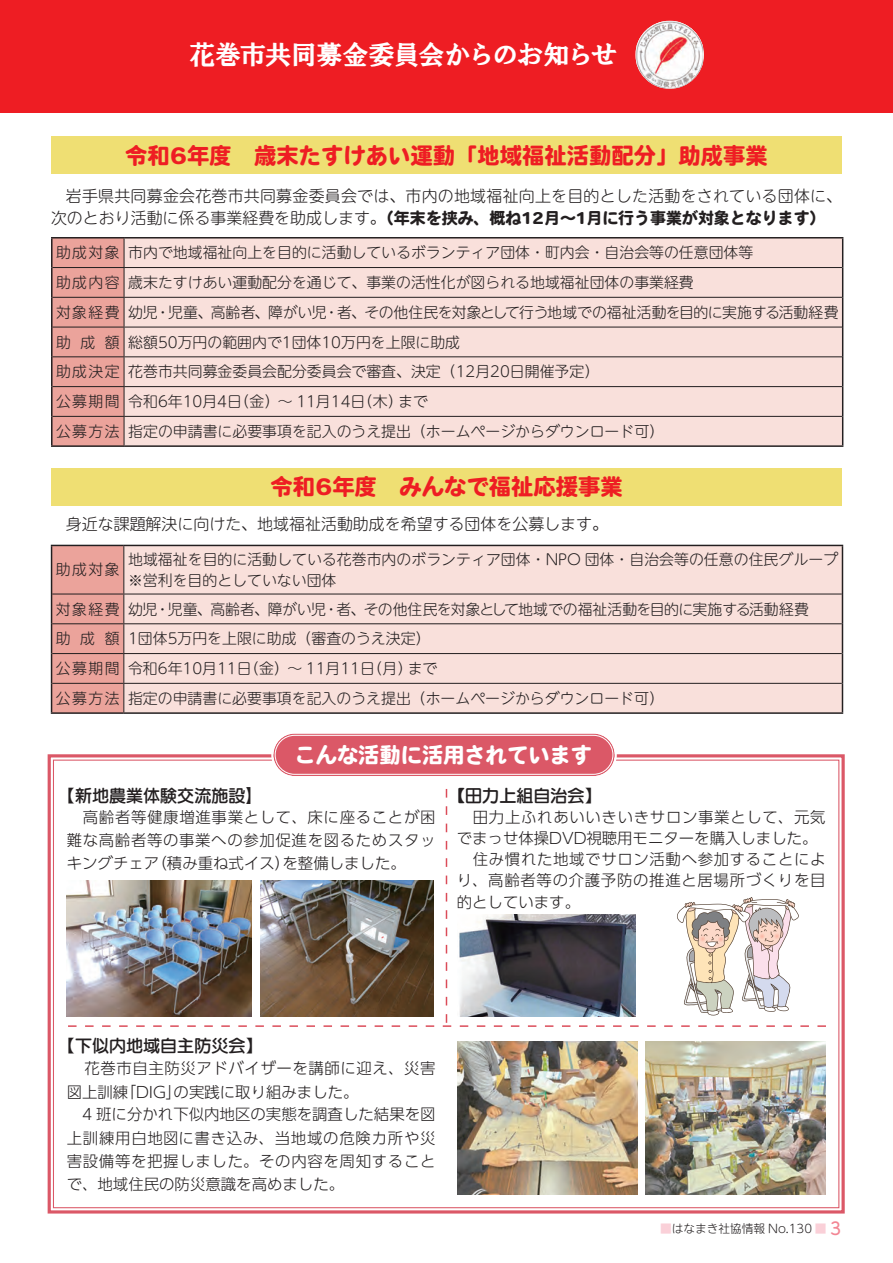
<style>
.page{position:relative;width:893px;height:1263px;background:#fff}
.page>*{position:absolute;margin:0;border:0;box-sizing:border-box;transform-origin:0 0}
.t1{font:26.55px "HGS Soei Presence EB";letter-spacing:-.05em;color:#fff}
.t2{font:22.35px "Heisei Maru Go Std W8";color:#ee1d23}
.t3{font:21.3px "Heisei Maru Go Std W8";color:#fff}
.t4{font:16.95px "UD Marugo Large Pr 6 N DB";color:#231f20}
.t5{font:300 15.9px "UD Shin M Go Pr 6 N";letter-spacing:.015em;color:#231f20}
.t6{font:15.9px "Heisei Maru Go Std W8";color:#231f20}
.t7{font:300 15.45px/23.4px "UD Shin Go Pr 6 N";letter-spacing:.04em;color:#231f20;text-align:justify}
.t8{font:300 14.85px/29.7px "UD Shin M Go Pr 6 N";color:#231f20}
.t9{font:300 11.7px "UD Shin M Go Pr 6 N";color:#231f20}
.s1{font-family:"UD Shin M Go Pr 6 N";font-weight:300}
.s2{font-family:"UD Shin Go Pr 6 N";font-weight:300}
.s3{font-family:"Heisei Maru Go Std W8"}
.s4{color:#fad0d8}
.s5{font-family:"DFUD Maru Gothic W6 WINP RKSJ H";font-weight:400;font-size:16.95px;color:#f38694}
</style>
<div class="page">
<div style="left:0;top:0;width:893px;height:112px;background:#ee1d23"></div>
<img style="left:636px;top:21px;width:67px;height:67px">
<div style="left:51px;top:136px;width:791px;height:38px;background:#efdf73"></div>
<div style="left:51px;top:468px;width:791px;height:38px;background:#efdf73"></div>
<div style="left:125px;top:238px;width:717px;height:207px;background:#f9e0db"></div>
<hr style="left:51px;top:237px;width:73px;height:1px;background:#231f20">
<hr style="left:51px;top:238px;width:2px;height:30px;background:#231f20">
<hr style="left:124px;top:237px;width:719px;height:1px;background:#231f20">
<hr style="left:842px;top:238px;width:1px;height:30px;background:#231f20">
<hr style="left:51px;top:268px;width:2px;height:29px;background:#231f20">
<svg style="left:842px;top:268px;width:1px;height:29px"></svg>
<hr style="left:51px;top:297px;width:2px;height:30px;background:#231f20">
<hr style="left:842px;top:297px;width:1px;height:30px;background:#231f20">
<hr style="left:51px;top:327px;width:2px;height:30px;background:#231f20">
<hr style="left:842px;top:327px;width:1px;height:30px;background:#231f20">
<hr style="left:51px;top:357px;width:2px;height:30px;background:#231f20">
<hr style="left:842px;top:357px;width:1px;height:30px;background:#231f20">
<hr style="left:51px;top:387px;width:2px;height:29px;background:#231f20">
<hr style="left:51px;top:416px;width:2px;height:29px;background:#231f20">
<svg style="left:842px;top:387px;width:1px;height:58px"></svg>
<hr style="left:51px;top:445px;width:73px;height:2px;background:#231f20">
<hr style="left:124px;top:445px;width:719px;height:2px;background:#231f20">
<hr style="left:124px;top:267px;width:718px;height:1px;background:#231f20">
<hr style="left:124px;top:297px;width:718px;height:1px;background:#231f20">
<hr style="left:124px;top:327px;width:718px;height:1px;background:#231f20">
<hr style="left:124px;top:356px;width:718px;height:1px;background:#231f20">
<hr style="left:124px;top:386px;width:718px;height:1px;background:#231f20">
<hr style="left:124px;top:416px;width:718px;height:1px;background:#231f20">
<svg style="left:52px;top:238px;width:73px;height:208px;background:#e09c94"></svg>
<div style="left:124px;top:546px;width:718px;height:166px;background:#f9e0db"></div>
<hr style="left:124px;top:545px;width:719px;height:1px;background:#231f20">
<hr style="left:842px;top:546px;width:1px;height:48px;background:#231f20">
<hr style="left:842px;top:594px;width:1px;height:30px;background:#231f20">
<svg style="left:842px;top:624px;width:1px;height:29px"></svg>
<hr style="left:842px;top:653px;width:1px;height:30px;background:#231f20">
<hr style="left:124px;top:594px;width:718px;height:1px;background:#231f20">
<hr style="left:124px;top:623px;width:718px;height:1px;background:#231f20">
<hr style="left:124px;top:653px;width:718px;height:1px;background:#231f20">
<hr style="left:124px;top:683px;width:718px;height:1px;background:#231f20">
<svg style="left:842px;top:683px;width:1px;height:29px"></svg>
<hr style="left:51px;top:712px;width:73px;height:2px;background:#231f20">
<hr style="left:124px;top:712px;width:719px;height:2px;background:#231f20">
<svg style="left:51px;top:545px;width:73px;height:168px;background:#de9b93"></svg>
<svg style="left:47px;top:754px;width:798px;height:460px"></svg>
<img style="left:458px;top:1042px;width:179px;height:153px">
<img style="left:646px;top:1042px;width:179px;height:153px">
<div style="left:273px;top:733px;width:342px;height:43px;background:#db5867;border-radius:21px"></div>
<div style="left:271px;top:731px;width:346px;height:47px;border:2px solid #fff;border-radius:22px"></div>
<div style="left:275px;top:735px;width:338px;height:40px;border:1px solid #fff;border-radius:19px"></div>
<img style="left:68px;top:789px;width:758px;height:238px">
<h1 class="t1" style="left:189px;top:41px;width:430px">花巻市共同募金委員会からのお知らせ</h1>
<h2 class="t2" style="left:125px;top:143px;width:644px">令和6年度　歳末たすけあい運動「地域福祉活動配分」助成事業</h2>
<p class="t5" style="left:66px;top:183px;width:778px">岩手県共同募金会花巻市共同募金委員会では、市内の地域福祉向上を目的とした活動をされている団体に、</p>
<p class="t6" style="left:51px;top:209px;width:776px"><span class="s1">次のとおり活動に係る事業経費を助成します。</span>（年末を挟み、概ね12月～1月に行う事業が対象となります）</p>
<p class="t8" style="left:56px;top:237px;width:784px">助成対象市内で地域福祉向上を目的に活動しているボランティア団体・町内会・自治会等の任意団体等<br>助成内容歳末たすけあい運動配分を通じて、事業の活性化が図られる地域福祉団体の事業経費<br>対象経費幼児・児童、高齢者、障がい児・者、その他住民を対象として行う地域での福祉活動を目的に実施する活動経費助 成 額総額50万円の範囲内で1団体10万円を上限に助成<br>助成決定花巻市共同募金委員会配分委員会で審査、決定（12月20日開催予定）<br>公募期間令和6年10月4日（金）～ 11月14日（木）まで<br>公募方法指定の申請書に必要事項を記入のうえ提出（ホームページからダウンロード可）</p>
<h2 class="t2" style="left:271px;top:474px;width:354px">令和6年度　みんなで福祉応援事業</h2>
<p class="t5" style="left:66px;top:511px;width:544px">身近な課題解決に向けた、地域福祉活動助成を希望する団体を公募します。</p>
<p class="t8" style="left:56px;top:554px;width:65px">助成対象</p>
<p class="t8" style="left:128px;top:548px;width:712px;line-height:21.3px">地域福祉を目的に活動している花巻市内のボランティア団体・NPO 団体・自治会等の任意の住民グループ※営利を目的としていない団体</p>
<p class="t8" style="left:56px;top:593px;width:755px">対象経費幼児・児童、高齢者、障がい児・者、その他住民を対象として地域での福祉活動を目的に実施する活動経費助 成 額 1団体5万円を上限に助成（審査のうえ決定）<br>公募期間令和6年10月11日（金）～ 11月11日（月）まで<br>公募方法指定の申請書に必要事項を記入のうえ提出（ホームページからダウンロード可）</p>
<h3 class="t3" style="left:295px;top:743px;width:299px">こんな活動に活用されています</h3>
<p class="t4" style="left:58px;top:786px;width:206px">【新地農業体験交流施設<span class="s2">】</span></p>
<p class="t7" style="left:67px;top:804px;width:370px">　高齢者等健康増進事業として、床に座ることが困難な高齢者等の事業への参加促進を図るためスタッキングチェア（積み重ね式イス）を整備しました。</p>
<p class="t4" style="left:448px;top:786px;width:155px"><span class="s3">【</span>田力上組自治会】</p>
<p class="t7" style="left:457px;top:805px;width:370px;line-height:21.3px;text-align:left">　田力上ふれあいいきいきサロン事業として、元気でまっせ体操DVD視聴用モニターを購入しました。　住み慣れた地域でサロン活動へ参加することにより、高齢者等の介護予防の推進と居場所づくりを目的としています。</p>
<p class="t4" style="left:58px;top:1036px;width:206px">【下似内地域自主防災会】</p>
<p class="t7" style="left:67px;top:1056px;width:370px;line-height:24.2px;text-indent:18px">花巻市自主防災アドバイザーを講師に迎え、災害図上訓練「DIG」の実践に取り組みました。</p>
<p class="t7" style="left:67px;top:1102px;width:370px">　4 班に分かれ下似内地区の実態を調査した結果を図上訓練用白地図に書き込み、当地域の危険カ所や災害設備等を把握しました。その内容を周知することで、地域住民の防災意識を高めました。</p>
<p class="t9" style="left:660px;top:1219px;width:183px"><span class="s4">■</span>はなまき社協情報 No.130 <span class="s4">■</span> <span class="s5">3</span></p>
</div>
